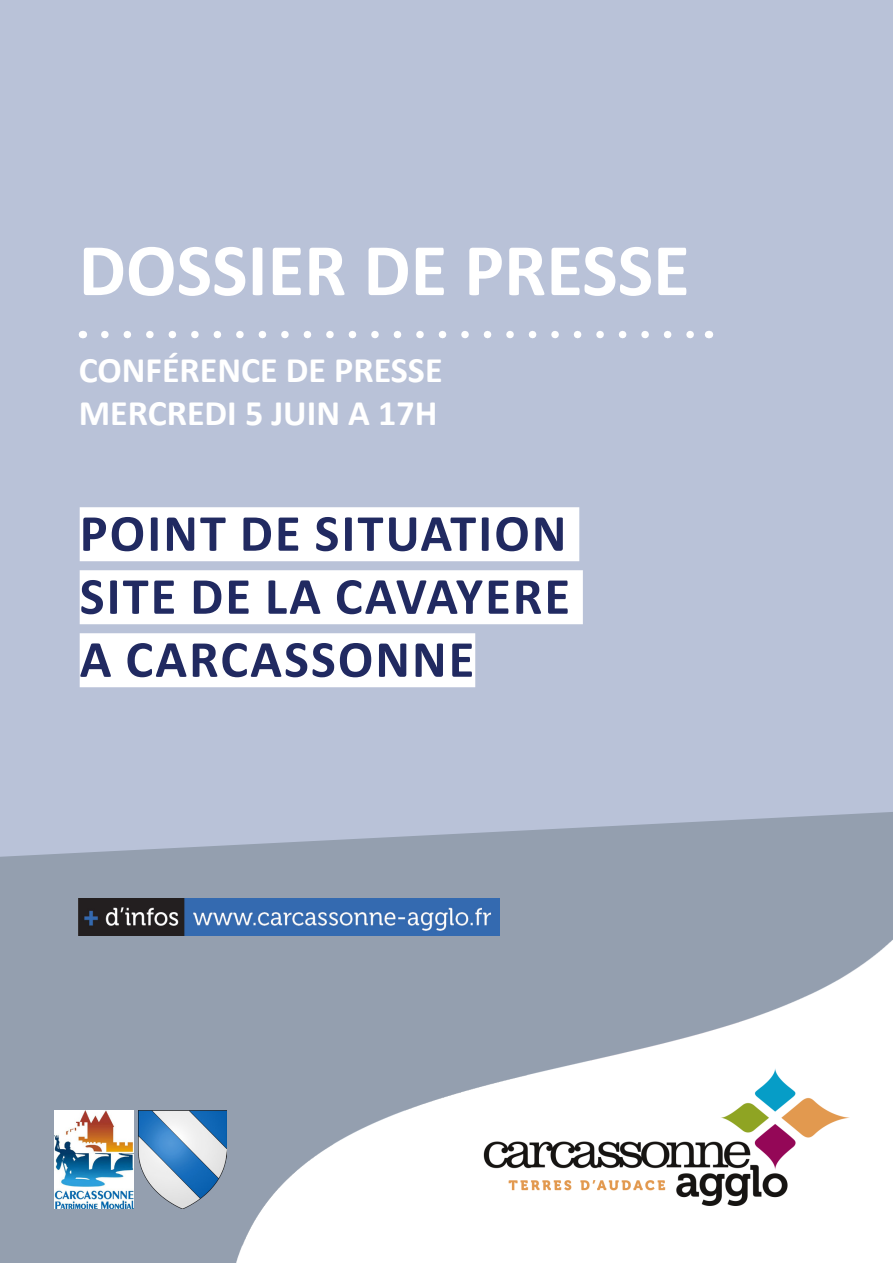
<style>
.page{position:relative;width:893px;height:1263px;background:#949faf}
.page>*{position:absolute;margin:0;border:0;box-sizing:border-box;transform-origin:0 0}
.t1{font:700 75px "Calibri";color:#fff}
.t2{font:700 52.5px "Calibri";letter-spacing:.04em;color:#212a61}
.t3{font:700 36px "Calibri";color:#fff}
</style>
<div class="page">
<img style="left:234px;top:935px;width:659px;height:328px">
<div style="left:0;top:0;width:893px;height:857px;background:#b9c2d8"></div>
<div style="left:80px;top:507px;width:499px;height:54px;background:#fff"></div>
<div style="left:80px;top:570px;width:503px;height:54px;background:#fff"></div>
<div style="left:80px;top:633px;width:395px;height:54px;background:#fff"></div>
<svg style="left:105px;top:331px;width:592px;height:7px;background:#ccd2e2"></svg>
<img style="left:79px;top:899px;width:421px;height:36px">
<img style="left:54px;top:1110px;width:80px;height:99px">
<img style="left:139px;top:1110px;width:88px;height:99px">
<p class="t1" style="left:79px;top:222px;width:613px">DOSSIER DE PRESSE</p>
<p class="t3" style="left:79px;top:347px;width:365px">CONFÉRENCE DE PRESSE</p>
<p class="t3" style="left:79px;top:390px;width:360px">MERCREDI 5 JUIN A 17H</p>
<p class="t2" style="left:80px;top:500px;width:488px">POINT DE SITUATION</p>
<p class="t2" style="left:80px;top:563px;width:492px">SITE DE LA CAVAYERE</p>
<p class="t2" style="left:80px;top:626px;width:396px">A CARCASSONNE</p>
</div>
